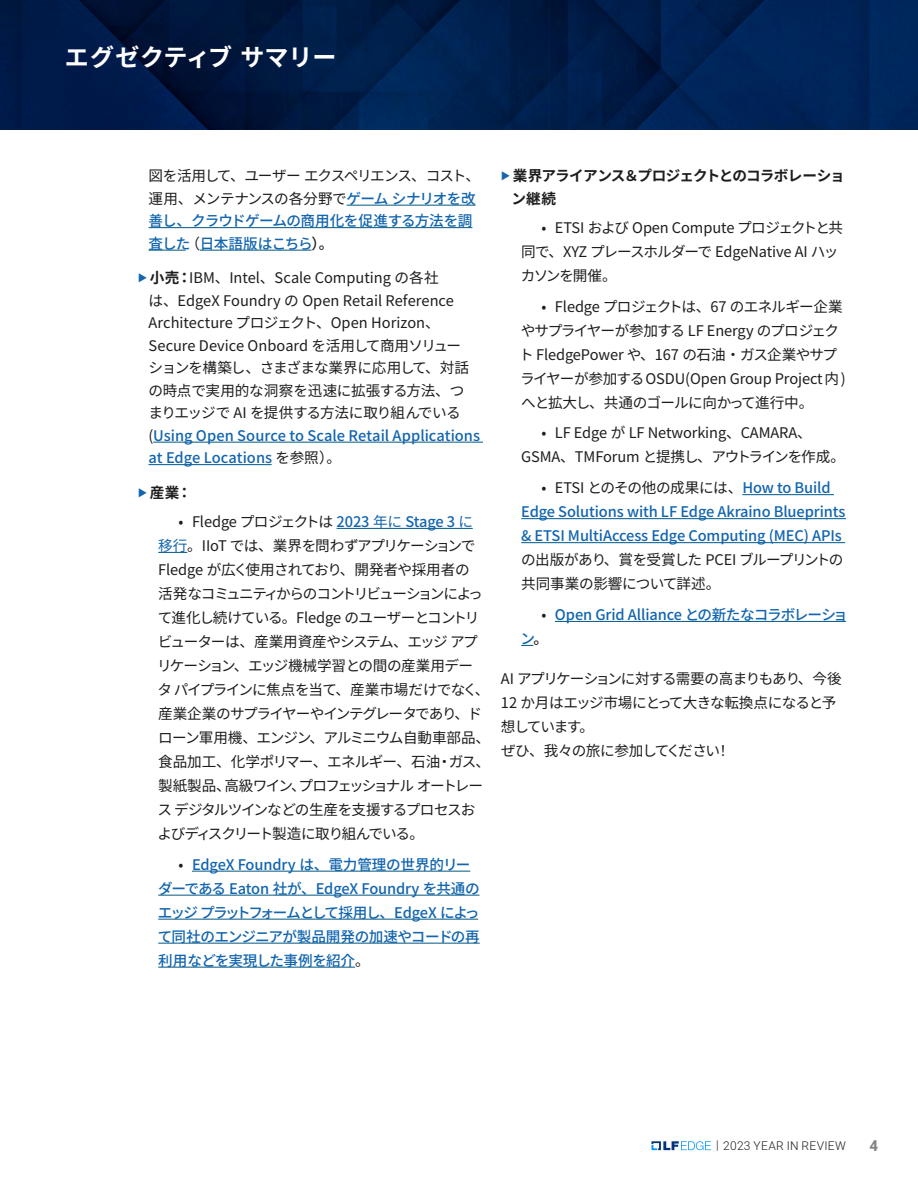
<style>
.page{position:relative;width:918px;height:1188px;background:#fff}
.page>*{position:absolute;margin:0;border:0;box-sizing:border-box;transform-origin:0 0}
.t1{font:700 24px "Noto Sans CJ Kjp";color:#fff}
.t2{font:700 15px "Heebo";color:#818383}
.t3{font:14.7px/24px "Noto Sans CJ Kjp";letter-spacing:-.065em;color:#1d1d1d}
.t4{font:14.7px/22.5px "Noto Sans CJ Kjp";letter-spacing:-.005em;color:#1d1d1d}
.t5{font:500 14.7px/24px "Noto Sans CJ Kjp";letter-spacing:-.01em;color:#1265ae}
.t6{font:14.7px/24px "Noto Sans CJ Kjp";letter-spacing:-.03em;color:#1d1d1d}
.t7{font:500 14.7px/22.5px "Noto Sans CJ Kjp";letter-spacing:-.04em;color:#1265ae}
.t8{font:700 14.7px/22.5px "Noto Sans CJ Kjp";letter-spacing:-.05em;color:#1d1d1d}
.t9{font:300 12px "Heebo";letter-spacing:.025em;color:#1d1d1d}
.s1{font-weight:400;color:#1d1d1d}
.s2{color:#1d1d1d}
.s3{font-family:"Proxima Nova";color:#1265ae}
.s4{font-weight:700}
.s5{font-weight:500;color:#1265ae}
.s6{font-family:"Proxima Nova";font-weight:400;color:#1265ae}
.s7{color:#1265ae}
</style>
<div class="page">
<img style="left:0;top:0;width:918px;height:130px">
<hr style="left:347px;top:205px;width:129px;height:1px;background:#005884">
<hr style="left:148px;top:227px;width:324px;height:1px;background:#005884">
<hr style="left:148px;top:250px;width:38px;height:1px;background:#005884">
<hr style="left:200px;top:250px;width:112px;height:1px;background:#005884">
<hr style="left:153px;top:442px;width:330px;height:1px;background:#005884">
<hr style="left:148px;top:464px;width:124px;height:1px;background:#005884">
<hr style="left:337px;top:528px;width:136px;height:1px;background:#005884">
<svg style="left:158px;top:552px;width:29px;height:1px"></svg>
<hr style="left:192px;top:871px;width:278px;height:1px;background:#005884">
<hr style="left:158px;top:895px;width:322px;height:1px;background:#005884">
<hr style="left:158px;top:919px;width:320px;height:1px;background:#005884">
<hr style="left:158px;top:943px;width:322px;height:1px;background:#005884">
<hr style="left:158px;top:967px;width:197px;height:1px;background:#005884">
<hr style="left:742px;top:494px;width:92px;height:1px;background:#005884">
<hr style="left:521px;top:518px;width:325px;height:1px;background:#005884">
<hr style="left:521px;top:542px;width:324px;height:1px;background:#005884">
<hr style="left:555px;top:621px;width:291px;height:1px;background:#005884">
<svg style="left:521px;top:645px;width:12px;height:1px"></svg>
<svg style="left:652px;top:1141px;width:59px;height:9px"></svg>
<h1 class="t1" style="left:65px;top:44px;width:273px">エグゼクティブ サマリー</h1>
<p class="t7" style="left:148px;top:165px;width:333px"><span class="s1">図を活用して、ユーザー エクスペリエンス、コスト、運用、メンテナンスの各分野で</span>ゲーム シナリオを改善し、クラウドゲームの商用化を促進する方法を調査した<span class="s1">（</span>日本語版はこちら<span class="s2">）。</span></p>
<p class="t4" style="left:149px;top:267px;width:333px;text-indent:-11px"><span class="s3">⊲</span> <span class="s4">小売：</span>IBM、Intel、Scale Computing の各社<br>は、EdgeX Foundry の Open Retail Reference Architecture プロジェクト、Open Horizon、Secure Device Onboard を活用して商用ソリュー<br>ションを構築し、さまざまな業界に応用して、対話の時点で実用的な洞察を迅速に拡張する方法、つまりエッジで AI を提供する方法に取り組んでいる(<span class="s5">Using Open Source to Scale Retail Applications at Edge Locations</span> を参照）。</p>
<p class="t8" style="left:138px;top:481px;width:55px"><span class="s6">⊲</span> 産業：</p>
<p class="t3" style="left:157px;top:510px;width:334px;text-indent:21px">• Fledge プロジェクトは <span class="s5">2023</span> <span class="s7">年に</span> <span class="s5">Stage 3</span> <span class="s7">に移行</span>。IIoT では、業界を問わずアプリケーションで<br>Fledge が広く使用されており、開発者や採用者の<br>活発なコミュニティからのコントリビューションによって進化し続けている。Fledge のユーザーとコントリビューターは、産業用資産やシステム、エッジ アプリケーション、エッジ機械学習との間の産業用データ パイプラインに焦点を当て、産業市場だけでなく、産業企業のサプライヤーやインテグレータであり、ドローン軍用機、エンジン、アルミニウム自動車部品、食品加工、化学ポリマー、エネルギー、石油・ガス、製紙製品、高級ワイン、プロフェッショナル オートレース デジタルツインなどの生産を支援するプロセスおよびディスクリート製造に取り組んでいる。</p>
<p class="t5" style="left:158px;top:852px;width:324px;text-indent:21px"><span class="s1">•</span> EdgeX Foundry は、電力管理の世界的リーダーである Eaton 社が、EdgeX Foundry を共通のエッジ プラットフォームとして採用し、EdgeX によって同社のエンジニアが製品開発の加速やコードの再利用などを実現した事例を紹介<span class="s1">。</span></p>
<p class="t8" style="left:512px;top:165px;width:335px;text-indent:-11px"><span class="s6">⊲</span> 業界アライアンス＆プロジェクトとのコラボレーション継続</p>
<p class="t6" style="left:521px;top:216px;width:324px;text-indent:21px">• ETSI および Open Compute プロジェクトと共同で、XYZ プレースホルダーで EdgeNative AI ハッカソンを開催。</p>
<p class="t6" style="left:519px;top:295px;width:328px;text-indent:22px">• Fledge プロジェクトは、67 のエネルギー企業やサプライヤーが参加する LF Energy のプロジェクト FledgePower や、167 の石油・ガス企業やサプライヤーが参加するOSDU(Open Group Project 内 )へと拡大し、共通のゴールに向かって進行中。</p>
<p class="t4" style="left:521px;top:421px;width:325px;line-height:24px;text-indent:20px">• LF Edge が LF Networking、CAMARA、<br>GSMA、TMForum と提携し、アウトラインを作成。</p>
<p class="t5" style="left:521px;top:476px;width:326px;text-align:center"><span class="s1">• ETSI とのその他の成果には、</span>How to Build<br>Edge Solutions with LF Edge Akraino Blueprints &amp; ETSI MultiAccess Edge Computing (MEC) APIs</p>
<p class="t6" style="left:521px;top:548px;width:324px">の出版があり、賞を受賞した PCEI ブループリントの共同事業の影響について詳述。</p>
<p class="t5" style="left:520px;top:603px;width:329px;text-indent:21px"><span class="s1">•</span> Open Grid Alliance との新たなコラボレーション<span class="s2">。</span></p>
<p class="t3" style="left:501px;top:667px;width:342px">AI アプリケーションに対する需要の高まりもあり、今後<br>12 か月はエッジ市場にとって大きな転換点になると予想しています。<br>ぜひ、我々の旅に参加してください！</p>
<p class="t9" style="left:716px;top:1138px;width:131px">| 2023 YEAR IN REVIEW</p>
<p class="t2" style="left:869px;top:1135px;width:10px">4</p>
</div>
